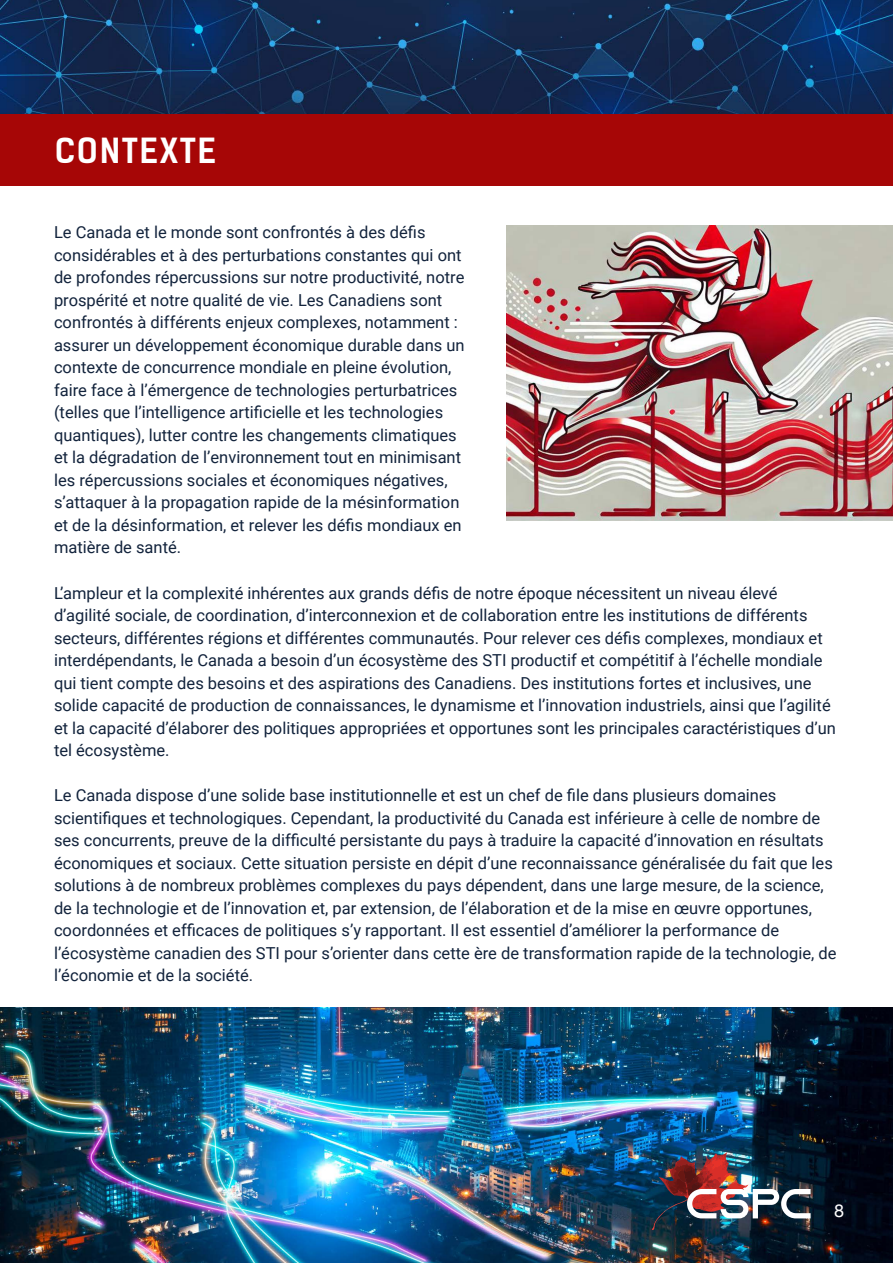
<style>
.page{position:relative;width:893px;height:1263px;background:#fff}
.page>*{position:absolute;margin:0;border:0;box-sizing:border-box;transform-origin:0 0}
.t1{font:700 33px "Kelson Sans";letter-spacing:.055em;color:#fff}
.t2{font:18px "Helvetica Neue";color:#fff}
.Body{font:16.5px/22.5px "Roboto";color:#12233c}
</style>
<div class="page">
<img style="left:0;top:0;width:893px;height:114px">
<div style="left:0;top:114px;width:893px;height:72px;background:#a60606"></div>
<img style="left:507px;top:225px;width:385px;height:296px">
<img style="left:0;top:1007px;width:893px;height:256px">
<img style="left:652px;top:1152px;width:159px;height:79px">
<p class="t1" style="left:55px;top:130px;width:162px">CONTEXTE</p>
<p class="Body" style="left:54px;top:221px;width:412px">Le Canada et le monde sont confrontés à des défis considérables et à des perturbations constantes qui ont de profondes répercussions sur notre productivité, notre prospérité et notre qualité de vie. Les Canadiens sont confrontés à différents enjeux complexes, notamment : assurer un développement économique durable dans un contexte de concurrence mondiale en pleine évolution, faire face à l’émergence de technologies perturbatrices (telles que l’intelligence artificielle et les technologies quantiques), lutter contre les changements climatiques et la dégradation de l’environnement tout en minimisant les répercussions sociales et économiques négatives, s’attaquer à la propagation rapide de la mésinformation et de la désinformation, et relever les défis mondiaux en matière de santé.</p>
<p class="Body" style="left:54px;top:581px;width:783px">L’ampleur et la complexité inhérentes aux grands défis de notre époque nécessitent un niveau élevé d’agilité sociale, de coordination, d’interconnexion et de collaboration entre les institutions de différents secteurs, différentes régions et différentes communautés. Pour relever ces défis complexes, mondiaux et interdépendants, le Canada a besoin d’un écosystème des STI productif et compétitif à l’échelle mondiale qui tient compte des besoins et des aspirations des Canadiens. Des institutions fortes et inclusives, une solide capacité de production de connaissances, le dynamisme et l’innovation industriels, ainsi que l’agilité et la capacité d’élaborer des politiques appropriées et opportunes sont les principales caractéristiques d’un tel écosystème.</p>
<p class="Body" style="left:54px;top:783px;width:784px">Le Canada dispose d’une solide base institutionnelle et est un chef de file dans plusieurs domaines scientifiques et technologiques. Cependant, la productivité du Canada est inférieure à celle de nombre de ses concurrents, preuve de la difficulté persistante du pays à traduire la capacité d’innovation en résultats économiques et sociaux. Cette situation persiste en dépit d’une reconnaissance généralisée du fait que les solutions à de nombreux problèmes complexes du pays dépendent, dans une large mesure, de la science, de la technologie et de l’innovation et, par extension, de l’élaboration et de la mise en œuvre opportunes, coordonnées et efficaces de politiques s’y rapportant. Il est essentiel d’améliorer la performance de l’écosystème canadien des STI pour s’orienter dans cette ère de transformation rapide de la technologie, de l’économie et de la société.</p>
<p class="t2" style="left:834px;top:1199px;width:12px">8</p>
</div>
